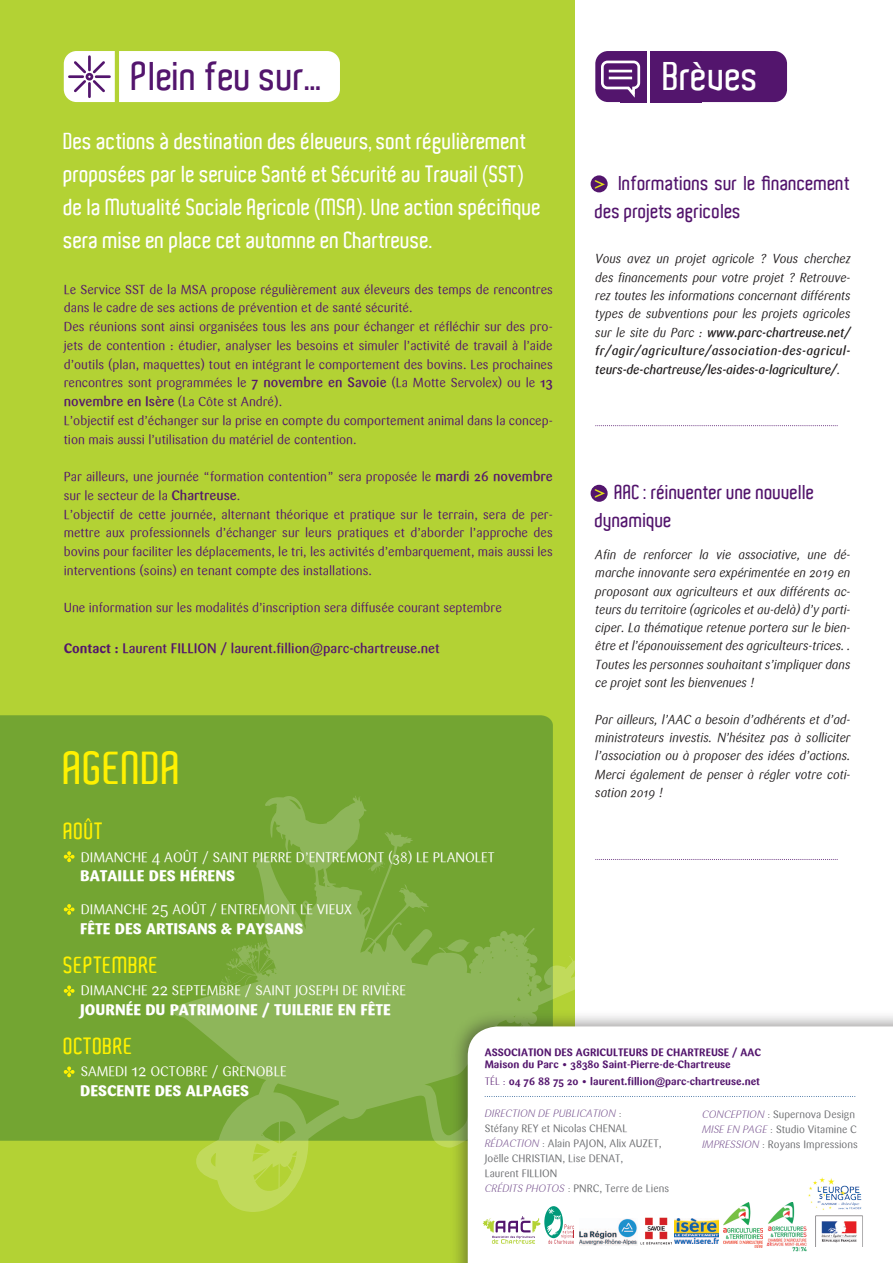
<style>
.page{position:relative;width:893px;height:1263px;background:#fff}
.page>*{position:absolute;margin:0;border:0;box-sizing:border-box;transform-origin:0 0}
.t1{font:600 45px "Aldo";letter-spacing:.005em;color:#fff101}
.t2{font:600 39px "Aldo";color:#53156d}
.t3{font:600 39px "Aldo";color:#fff}
.t4{font:600 22.5px/33px "Aldo";color:#fff}
.t5{font:600 22.5px "Aldo";letter-spacing:.02em;color:#fff101}
.t6{font:600 19.5px/28.5px "Aldo";color:#53156d}
.t7{font:800 15px "Sari";color:#fff}
.t8{font:13.5px "Sari";color:#fff}
.t9{font:500 13.5px "Sari";color:#53156d}
.t10{font:12.75px/18.8px "Sari";color:#53156d}
.t11{font:italic 12.75px/18.3px "Sari";color:#231f20;text-align:justify;scale:.94 1}
.t12{font:10.5px/15px "Sari";color:#6c6d70}
.t13{font:700 10.5px "Sari";color:#53156d}
.t14{font:italic 300 10.5px "Sari";color:#75508d}
.s1{color:#e2e318}
.s2{font-weight:500}
.s3{font-weight:500;font-size:13.5px}
.s4{font-weight:700}
.s5{font-size:16.5px}
.s6{font-weight:300}
.s7{font-style:normal;color:#6c6d70}
.s8{font-weight:300;font-style:italic;color:#75508d}
</style>
<div class="page">
<div style="left:0;top:0;width:574px;height:1263px;background:#b3d234"></div>
<div style="left:64px;top:51px;width:276px;height:51px;background:#fff"></div>
<div style="left:0;top:715px;width:553px;height:426px;background:#73a532"></div>
<svg style="left:173px;top:795px;width:423px;height:417px;background:#8bb547"></svg>
<div style="left:450px;top:1009px;width:443px;height:254px;background:#231f20;opacity:.45"></div>
<svg style="left:468px;top:1026px;width:425px;height:237px"></svg>
<div style="left:651px;top:51px;width:136px;height:51px;background:#53156d;border-radius:13px"></div>
<div style="left:620px;top:51px;width:26px;height:51px;background:#53156d"></div>
<div style="left:651px;top:51px;width:51px;height:51px;background:#53156d"></div>
<div style="left:595px;top:51px;width:51px;height:51px;background:#53156d;border-radius:13px"></div>
<svg style="left:600px;top:60px;width:41px;height:41px"></svg>
<div style="left:591px;top:175px;width:17px;height:17px;background:#53156d;border-radius:50%"></div>
<div style="left:591px;top:485px;width:17px;height:17px;background:#53156d;border-radius:50%"></div>
<svg style="left:596px;top:425px;width:241px;height:1px"></svg>
<svg style="left:596px;top:859px;width:241px;height:1px"></svg>
<svg style="left:64px;top:851px;width:11px;height:11px"></svg>
<svg style="left:64px;top:904px;width:11px;height:11px"></svg>
<svg style="left:64px;top:985px;width:11px;height:11px"></svg>
<svg style="left:64px;top:1066px;width:11px;height:11px"></svg>
<svg style="left:485px;top:1096px;width:372px;height:1px"></svg>
<svg style="left:483px;top:1206px;width:92px;height:38px;background:#d7dfda"></svg>
<img style="left:579px;top:1219px;width:58px;height:26px">
<img style="left:675px;top:1218px;width:43px;height:26px">
<img style="left:640px;top:1215px;width:32px;height:31px">
<img style="left:765px;top:1202px;width:43px;height:51px">
<img style="left:723px;top:1202px;width:40px;height:45px">
<img style="left:807px;top:1177px;width:56px;height:33px">
<img style="left:814px;top:1214px;width:50px;height:33px">
<p class="t2" style="left:132px;top:54px;width:193px">Plein feu sur…</p>
<p class="t3" style="left:663px;top:54px;width:97px">Brèves</p>
<p class="t4" style="left:64px;top:125px;width:479px">Des actions à destination des éleveurs, sont régulièrement proposées par le service Santé et Sécurité au Travail (SST) de la Mutualité Sociale Agricole (MSA). Une action spécifique sera mise en place cet automne en Chartreuse.</p>
<p class="t6" style="left:595px;top:169px;width:257px"><span class="s1">&gt;</span> Informations sur le financement des projets agricoles</p>
<p class="t11" style="left:595px;top:250px;width:273px">Vous avez un projet agricole ? Vous cherchez des financements pour votre projet ? Retrouve&shy;rez toutes les informations concernant différents types de subventions pour les projets agricoles sur le site du Parc : <span class="s2">www.parc-chartreuse.net/ fr/agir/agriculture/association-des-agricul&shy;teurs-de-chartreuse/les-aides-a-lagriculture/</span>.</p>
<p class="t10" style="left:64px;top:280px;width:491px">Le Service SST de la MSA propose régulièrement aux éleveurs des temps de rencontres dans le cadre de ses actions de prévention et de santé sécurité.</p>
<p class="t10" style="left:64px;top:317px;width:490px;text-align:justify">Des réunions sont ainsi organisées tous les ans pour échanger et réfléchir sur des pro&shy;jets de contention : étudier, analyser les besoins et simuler l’activité de travail à l’aide d’outils (plan, maquettes) tout en intégrant le comportement des bovins. Les prochaines rencontres sont programmées le <span class="s3">7 novembre en Savoie</span> (La Motte Servolex) ou le <span class="s3">13 novembre en Isère</span> (La Côte st André).</p>
<p class="t10" style="left:64px;top:411px;width:490px">L’objectif est d’échanger sur la prise en compte du comportement animal dans la concep&shy;tion mais aussi l’utilisation du matériel de contention.</p>
<p class="t10" style="left:64px;top:467px;width:490px">Par ailleurs, une journée “formation contention” sera proposée le <span class="s3">mardi 26 novembre </span>sur le secteur de la <span class="s3">Chartreuse</span>.</p>
<p class="t10" style="left:64px;top:505px;width:491px;text-align:justify">L’objectif de cette journée, alternant théorique et pratique sur le terrain, sera de per&shy;mettre aux professionnels d’échanger sur leurs pratiques et d’aborder l’approche des bovins pour faciliter les déplacements, le tri, les activités d’embarquement, mais aussi les interventions (soins) en tenant compte des installations.</p>
<p class="t10" style="left:64px;top:599px;width:440px">Une information sur les modalités d’inscription sera diffusée courant septembre</p>
<p class="t9" style="left:64px;top:640px;width:378px"><span class="s4">Contact :</span> Laurent FILLION / laurent.fillion@parc-chartreuse.net</p>
<p class="t6" style="left:595px;top:478px;width:221px"><span class="s1">&gt;</span> AAC : réinventer une nouvelle</p>
<p class="t6" style="left:595px;top:506px;width:78px">dynamique</p>
<p class="t11" style="left:595px;top:545px;width:273px">Afin de renforcer la vie associative, une dé&shy;marche innovante sera expérimentée en 2019 en proposant aux agriculteurs et aux différents ac&shy;teurs du territoire (agricoles et au-delà) d’y parti&shy;ciper. La thématique retenue portera sur le bien&shy;être et l’épanouissement des agriculteurs-trices. .<br>Toutes les personnes souhaitant s’impliquer dans ce projet sont les bienvenues !</p>
<p class="t11" style="left:595px;top:710px;width:273px">Par ailleurs, l’AAC a besoin d’adhérents et d’ad&shy;ministrateurs investis. N’hésitez pas à solliciter l’association ou à proposer des idées d’actions.<br>Merci également de penser à régler votre coti&shy;sation 2019 !</p>
<p class="t1" style="left:64px;top:743px;width:120px">AGENDA</p>
<p class="t5" style="left:64px;top:818px;width:41px">AOÛT</p>
<p class="t8" style="left:81px;top:849px;width:415px">DIMANCHE <span class="s5">4</span> AOÛT / SAINT PIERRE D’ENTREMONT (38) LE PLANOLET</p>
<p class="t7" style="left:80px;top:867px;width:156px">BATAILLE DES HÉRENS</p>
<p class="t8" style="left:81px;top:902px;width:273px">DIMANCHE <span class="s5">25</span> AOÛT / ENTREMONT LE VIEUX</p>
<p class="t7" style="left:80px;top:919px;width:225px">FÊTE DES ARTISANS &amp; PAYSANS</p>
<p class="t5" style="left:64px;top:952px;width:96px">SEPTEMBRE</p>
<p class="t8" style="left:81px;top:983px;width:327px">DIMANCHE <span class="s5">22</span> SEPTEMBRE / SAINT JOSEPH DE RIVIÈRE</p>
<p class="t7" style="left:80px;top:1000px;width:312px">JOURNÉE DU PATRIMOINE / TUILERIE EN FÊTE</p>
<p class="t5" style="left:64px;top:1033px;width:71px">OCTOBRE</p>
<p class="t8" style="left:81px;top:1064px;width:207px">SAMEDI <span class="s5">12</span> OCTOBRE / GRENOBLE</p>
<p class="t7" style="left:80px;top:1081px;width:170px">DESCENTE DES ALPAGES</p>
<p class="t13" style="left:485px;top:1046px;width:278px">ASSOCIATION DES AGRICULTEURS DE CHARTREUSE / AAC</p>
<p class="t13" style="left:485px;top:1058px;width:248px">Maison du Parc • 38380 Saint-Pierre-de-Chartreuse</p>
<p class="t13" style="left:485px;top:1074px;width:277px"><span class="s6">TÉL :</span> 04 76 88 75 20 • laurent.fillion@parc-chartreuse.net</p>
<p class="t14" style="left:485px;top:1108px;width:138px">DIRECTION DE PUBLICATION <span class="s7">:</span></p>
<p class="t12" style="left:485px;top:1121px;width:144px">Stéfany REY et Nicolas CHENAL</p>
<p class="t12" style="left:485px;top:1136px;width:178px"><span class="s8">RÉDACTION</span> <span class="s6">:</span> Alain PAJON, Alix AUZET,<br>Joëlle CHRISTIAN, Lise DENAT,</p>
<p class="t12" style="left:485px;top:1166px;width:74px">Laurent FILLION</p>
<p class="t12" style="left:485px;top:1181px;width:186px"><span class="s8">CRÉDITS PHOTOS</span> <span class="s6">:</span> PNRC, Terre de Liens</p>
<p class="t12" style="left:702px;top:1106px;width:154px"><span class="s8">CONCEPTION</span> <span class="s6">:</span> Supernova Design</p>
<p class="t12" style="left:702px;top:1121px;width:156px"><span class="s8">MISE EN PAGE</span> <span class="s6">:</span> Studio Vitamine C</p>
<p class="t12" style="left:702px;top:1136px;width:157px"><span class="s8">IMPRESSION</span> <span class="s6">:</span> Royans Impressions</p>
</div>
